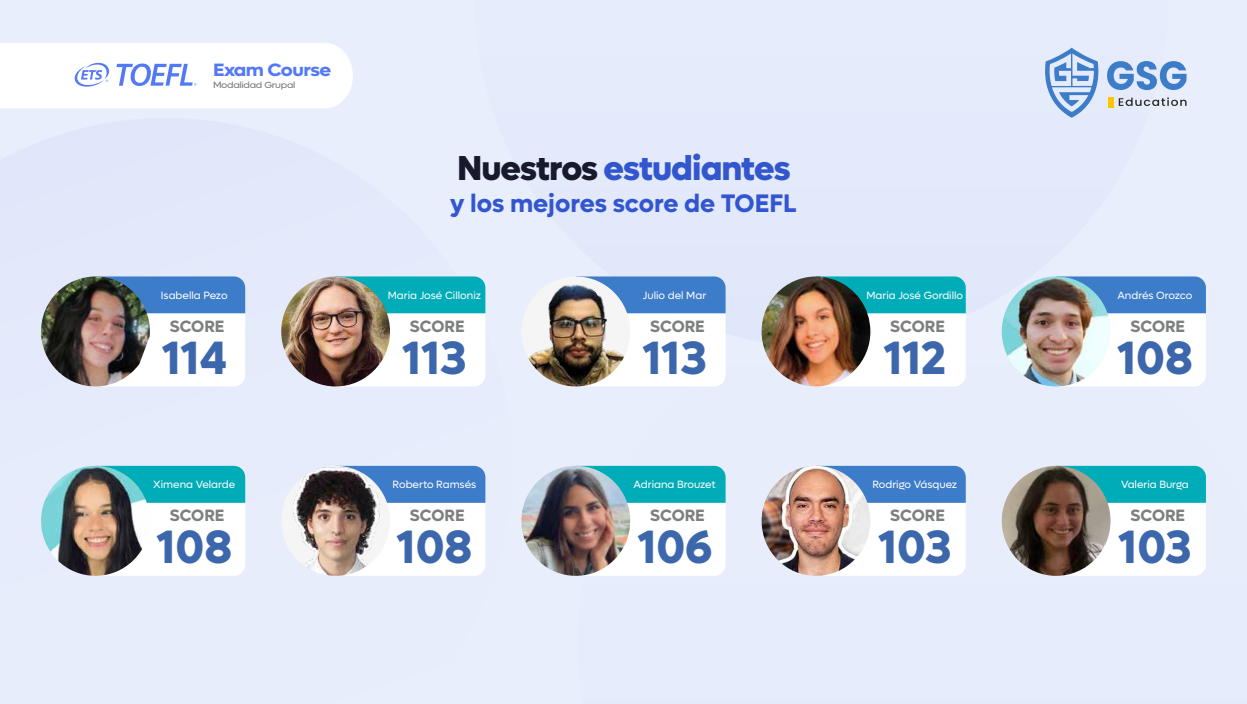
<style>
.page{position:relative;width:1247px;height:704px;background:#fff}
.page>*{position:absolute;margin:0;border:0;box-sizing:border-box;transform-origin:0 0}
.t1{font:700 46.88px "Lufga";color:#3c67ac}
.t2{font:800 34.75px "Lufga";letter-spacing:-.03em;color:#3256ce}
.t3{font:700 25.38px "Lufga";color:#3256d0}
.t4{font:700 17.88px "Lufga";letter-spacing:-.03em;color:#5379f6;scale:1.11 1}
.t5{font:700 16.5px "Lufga";color:#7d807f}
.t6{font:10.62px "Lufga";color:#fff}
.t7{font:8.88px "Lufga";letter-spacing:-.03em;color:#757575;scale:1.11 1}
.s1{color:#18192d}
</style>
<div class="page">
<div style="left:0;top:0;width:1247px;height:703px;background:#e8eefc"></div>
<div style="left:1107px;top:97px;width:6px;height:10px;background:#ffc600"></div>
<svg style="left:1107px;top:61px;width:79px;height:29px"></svg>
<svg style="left:1119px;top:97px;width:67px;height:9px"></svg>
<svg style="left:1045px;top:48px;width:54px;height:70px"></svg>
<svg style="left:150px;top:276px;width:95px;height:110px;background:#bed3ed"></svg>
<img style="left:41px;top:276px;width:109px;height:110px">
<svg style="left:390px;top:276px;width:95px;height:110px;background:#a9e3e7"></svg>
<img style="left:281px;top:276px;width:109px;height:110px">
<svg style="left:630px;top:276px;width:96px;height:110px;background:#bed3ed"></svg>
<img style="left:522px;top:276px;width:108px;height:110px">
<svg style="left:870px;top:276px;width:96px;height:110px;background:#a9e3e6"></svg>
<img style="left:761px;top:276px;width:109px;height:110px">
<svg style="left:1110px;top:276px;width:96px;height:110px;background:#bed3ed"></svg>
<img style="left:1002px;top:276px;width:108px;height:110px">
<svg style="left:150px;top:465px;width:95px;height:110px;background:#a9e3e6"></svg>
<img style="left:41px;top:465px;width:109px;height:110px">
<svg style="left:390px;top:465px;width:95px;height:110px;background:#bdd3ec"></svg>
<img style="left:282px;top:465px;width:108px;height:110px">
<svg style="left:630px;top:465px;width:96px;height:110px;background:#a9e3e6"></svg>
<img style="left:521px;top:465px;width:109px;height:110px">
<svg style="left:870px;top:465px;width:96px;height:110px;background:#bdd3ec"></svg>
<img style="left:761px;top:465px;width:109px;height:110px">
<svg style="left:1111px;top:465px;width:95px;height:110px;background:#a9e3e6"></svg>
<img style="left:1002px;top:465px;width:109px;height:110px">
<svg style="left:0;top:43px;width:353px;height:65px;background:#f7f9fe"></svg>
<h3 class="t4" style="left:213px;top:59px;width:108px">Exam Course</h3>
<p class="t7" style="left:213px;top:80px;width:76px">Modalidad Grupal</p>
<h2 class="t2" style="left:457px;top:147px;width:335px"><span class="s1">Nuestros</span> estudiantes</h2>
<h3 class="t3" style="left:450px;top:188px;width:348px">y los mejores score de TOEFL</h3>
<p class="t6" style="left:161px;top:289px;width:68px">Isabella Pezo</p>
<p class="t6" style="left:388px;top:289px;width:95px">Maria José Cilloniz</p>
<p class="t6" style="left:643px;top:289px;width:65px">Julio del Mar</p>
<p class="t6" style="left:866px;top:289px;width:98px">Maria José Gordillo</p>
<p class="t6" style="left:1117px;top:289px;width:77px">Andrés Orozco</p>
<h3 class="t5" style="left:170px;top:316px;width:56px">SCORE</h3>
<h1 class="t1" style="left:162px;top:329px;width:67px">114</h1>
<h3 class="t5" style="left:410px;top:316px;width:56px">SCORE</h3>
<h1 class="t1" style="left:402px;top:329px;width:66px">113</h1>
<h3 class="t5" style="left:650px;top:316px;width:56px">SCORE</h3>
<h1 class="t1" style="left:642px;top:329px;width:66px">113</h1>
<h3 class="t5" style="left:890px;top:316px;width:56px">SCORE</h3>
<h1 class="t1" style="left:883px;top:329px;width:64px">112</h1>
<h3 class="t5" style="left:1130px;top:316px;width:56px">SCORE</h3>
<h1 class="t1" style="left:1117px;top:329px;width:77px">108</h1>
<p class="t6" style="left:153px;top:478px;width:84px">Ximena Velarde</p>
<p class="t6" style="left:393px;top:478px;width:85px">Roberto Ramsés</p>
<p class="t6" style="left:633px;top:478px;width:84px">Adriana Brouzet</p>
<p class="t6" style="left:872px;top:478px;width:86px">Rodrigo Vásquez</p>
<p class="t6" style="left:1121px;top:478px;width:69px">Valeria Burga</p>
<h3 class="t5" style="left:170px;top:505px;width:56px">SCORE</h3>
<h1 class="t1" style="left:156px;top:519px;width:77px">108</h1>
<h3 class="t5" style="left:410px;top:505px;width:56px">SCORE</h3>
<h1 class="t1" style="left:396px;top:519px;width:77px">108</h1>
<h3 class="t5" style="left:650px;top:505px;width:56px">SCORE</h3>
<h1 class="t1" style="left:637px;top:519px;width:76px">106</h1>
<h3 class="t5" style="left:890px;top:505px;width:56px">SCORE</h3>
<h1 class="t1" style="left:878px;top:519px;width:75px">103</h1>
<h3 class="t5" style="left:1130px;top:505px;width:56px">SCORE</h3>
<h1 class="t1" style="left:1118px;top:519px;width:75px">103</h1>
</div>
